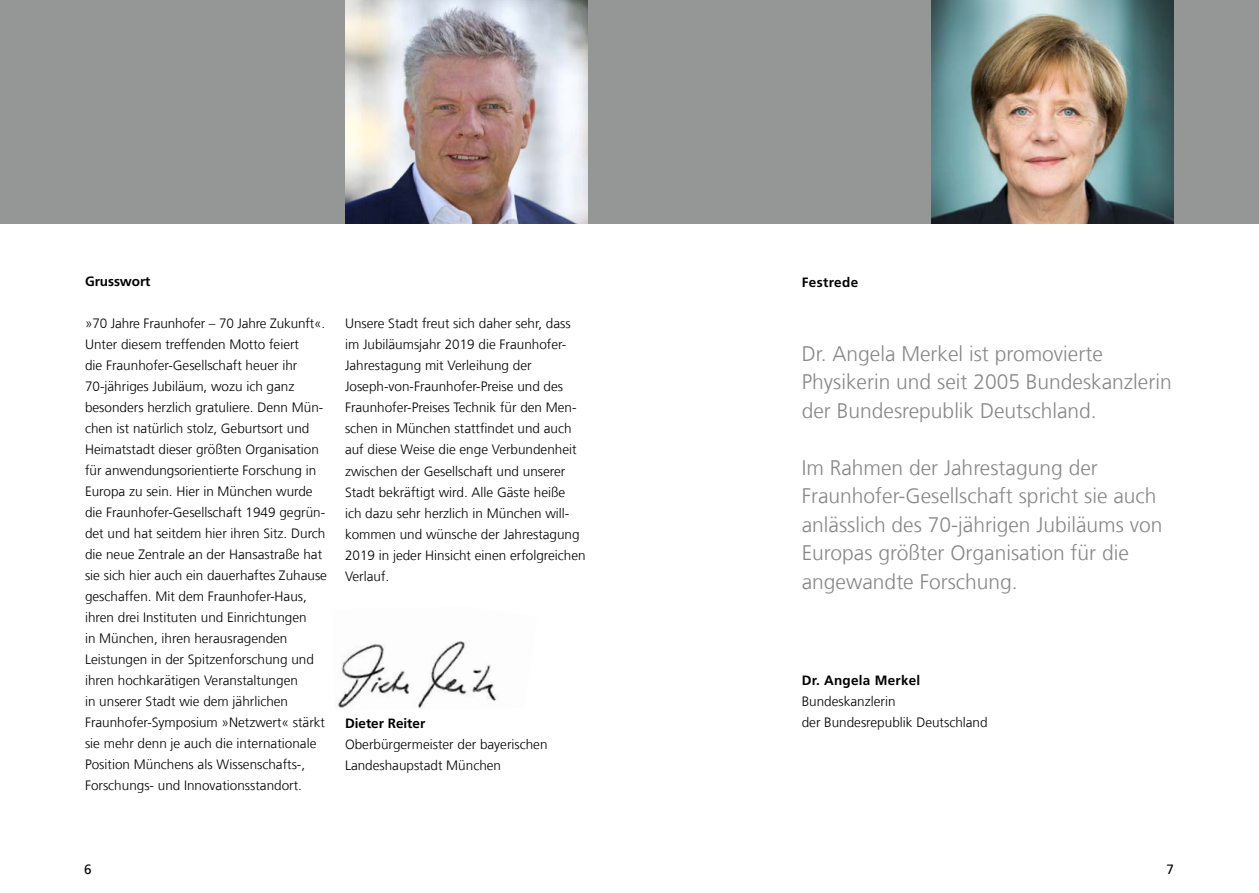
<style>
.page{position:relative;width:1259px;height:893px;background:#fff}
.page>*{position:absolute;margin:0;border:0;box-sizing:border-box;transform-origin:0 0}
.t1{font:300 21px/28.5px "Frutiger LT Com";color:#878787}
.t2{font:300 13.5px/21px "Frutiger LT Com";color:#000}
.t3{font:700 13.5px "Frutiger LT Com";letter-spacing:.005em;color:#000}
.t4{font:700 13.5px "Frutiger LT Com";letter-spacing:.03em;color:#000}
.t5{font:13.5px "Frutiger LT Com";color:#000}
</style>
<div class="page">
<img style="left:337px;top:641px;width:159px;height:68px">
<div style="left:0;top:0;width:1259px;height:223px;background:#959797"></div>
<img style="left:931px;top:0;width:243px;height:223px">
<img style="left:345px;top:0;width:242px;height:223px">
<p class="t3" style="left:85px;top:274px;width:67px">Grusswort</p>
<p class="t2" style="left:85px;top:313px;width:243px">»70 Jahre Fraunhofer – 70 Jahre Zukunft«.<br>Unter diesem treffenden Motto feiert<br>die Fraunhofer-Gesellschaft heuer ihr 70-jähriges Jubiläum, wozu ich ganz besonders herzlich gratuliere. Denn Mün&shy;chen ist natürlich stolz, Geburtsort und Heimatstadt dieser größten Organisation für anwendungsorientierte Forschung in Europa zu sein. Hier in München wurde die Fraunhofer-Gesellschaft 1949 gegrün&shy;det und hat seitdem hier ihren Sitz. Durch die neue Zentrale an der Hansastraße hat sie sich hier auch ein dauerhaftes Zuhause geschaffen. Mit dem Fraunhofer-Haus, ihren drei Instituten und Einrichtungen<br>in München, ihren herausragenden Leistungen in der Spitzenforschung und ihren hochkarätigen Veranstaltungen<br>in unserer Stadt wie dem jährlichen Fraunhofer-Symposium »Netzwert« stärkt sie mehr denn je auch die internationale Position Münchens als Wissenschafts-, Forschungs- und Innovationsstandort.</p>
<p class="t2" style="left:345px;top:313px;width:242px">Unsere Stadt freut sich daher sehr, dass im Jubiläumsjahr 2019 die Fraunhofer-Jahrestagung mit Verleihung der Joseph-von-Fraunhofer-Preise und des Fraunhofer-Preises Technik für den Men&shy;schen in München stattfindet und auch auf diese Weise die enge Verbundenheit zwischen der Gesellschaft und unserer Stadt bekräftigt wird. Alle Gäste heiße<br>ich dazu sehr herzlich in München will&shy;kommen und wünsche der Jahrestagung 2019 in jeder Hinsicht einen erfolgreichen Verlauf.</p>
<p class="t3" style="left:345px;top:715px;width:82px">Dieter Reiter</p>
<p class="t2" style="left:345px;top:733px;width:204px">Oberbürgermeister der bayerischen<br>Landeshaupstadt München</p>
<p class="t4" style="left:801px;top:274px;width:58px">Festrede</p>
<h1 class="t1" style="left:801px;top:339px;width:371px">Dr. Angela Merkel ist promovierte<br>Physikerin und seit 2005 Bundeskanzlerin der Bundesrepublik Deutschland.</h1>
<h1 class="t1" style="left:801px;top:453px;width:362px">Im Rahmen der Jahrestagung der Fraunhofer-Gesellschaft spricht sie auch anlässlich des 70-jährigen Jubiläums von Europas größter Organisation für die angewandte Forschung.</h1>
<p class="t3" style="left:801px;top:673px;width:120px">Dr. Angela Merkel</p>
<p class="t2" style="left:801px;top:691px;width:187px">Bundeskanzlerin<br>der Bundesrepublik Deutschland</p>
<p class="t5" style="left:84px;top:862px;width:9px">6</p>
<p class="t5" style="left:1166px;top:862px;width:9px">7</p>
</div>
